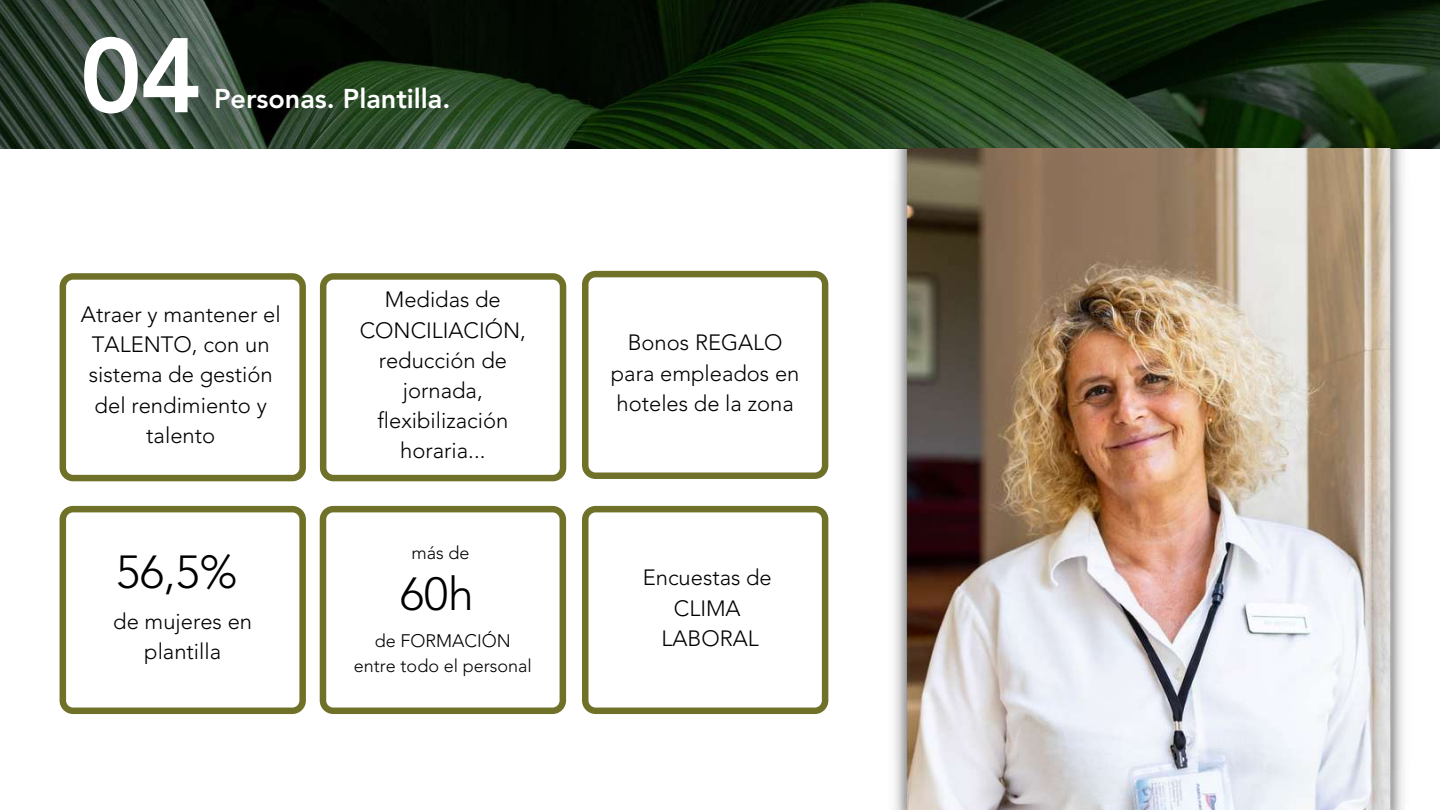
<style>
.page{position:relative;width:1440px;height:810px;background:#fff}
.page>*{position:absolute;margin:0;border:0;box-sizing:border-box;transform-origin:0 0}
.t1{font:800 104.7px "Avenir LT Std";color:#fff}
.t2{font:300 46.05px "Avenir LT Std";color:#000}
.t3{font:800 27px "Avenir LT Std";color:#fff}
.t4{font:300 22.05px/30.3px "Avenir LT Std";color:#000;text-align:center}
.t5{font:300 18px/24.8px "Avenir LT Std";color:#000;text-align:center}
</style>
<div class="page">
<img style="left:0;top:0;width:1440px;height:148px">
<svg style="left:320px;top:506px;width:246px;height:208px"></svg>
<svg style="left:320px;top:273px;width:246px;height:208px"></svg>
<svg style="left:582px;top:271px;width:246px;height:208px"></svg>
<svg style="left:582px;top:506px;width:246px;height:208px"></svg>
<img style="left:894px;top:149px;width:510px;height:661px">
<svg style="left:60px;top:506px;width:246px;height:208px"></svg>
<svg style="left:60px;top:273px;width:246px;height:208px"></svg>
<h1 class="t1" style="left:80px;top:33px;width:123px">04</h1>
<p class="t3" style="left:214px;top:88px;width:238px">Personas. Plantilla.</p>
<p class="t4" style="left:81px;top:301px;width:201px">Atraer y mantener el<br>TALENTO, con un sistema de gestión del rendimiento y talento</p>
<h2 class="t2" style="left:116px;top:554px;width:123px">56,5%</h2>
<p class="t4" style="left:113px;top:608px;width:140px">de mujeres en plantilla</p>
<p class="t4" style="left:360px;top:287px;width:168px">Medidas de<br>CONCILIACIÓN, reducción de jornada, flexibilización horaria...</p>
<p class="t5" style="left:412px;top:542px;width:60px">más de</p>
<h2 class="t2" style="left:400px;top:576px;width:75px">60h</h2>
<p class="t5" style="left:354px;top:631px;width:179px">de FORMACIÓN entre todo el personal</p>
<p class="t4" style="left:611px;top:330px;width:190px">Bonos REGALO para empleados en hoteles de la zona</p>
<p class="t4" style="left:643px;top:565px;width:131px">Encuestas de<br>CLIMA<br>LABORAL</p>
</div>
